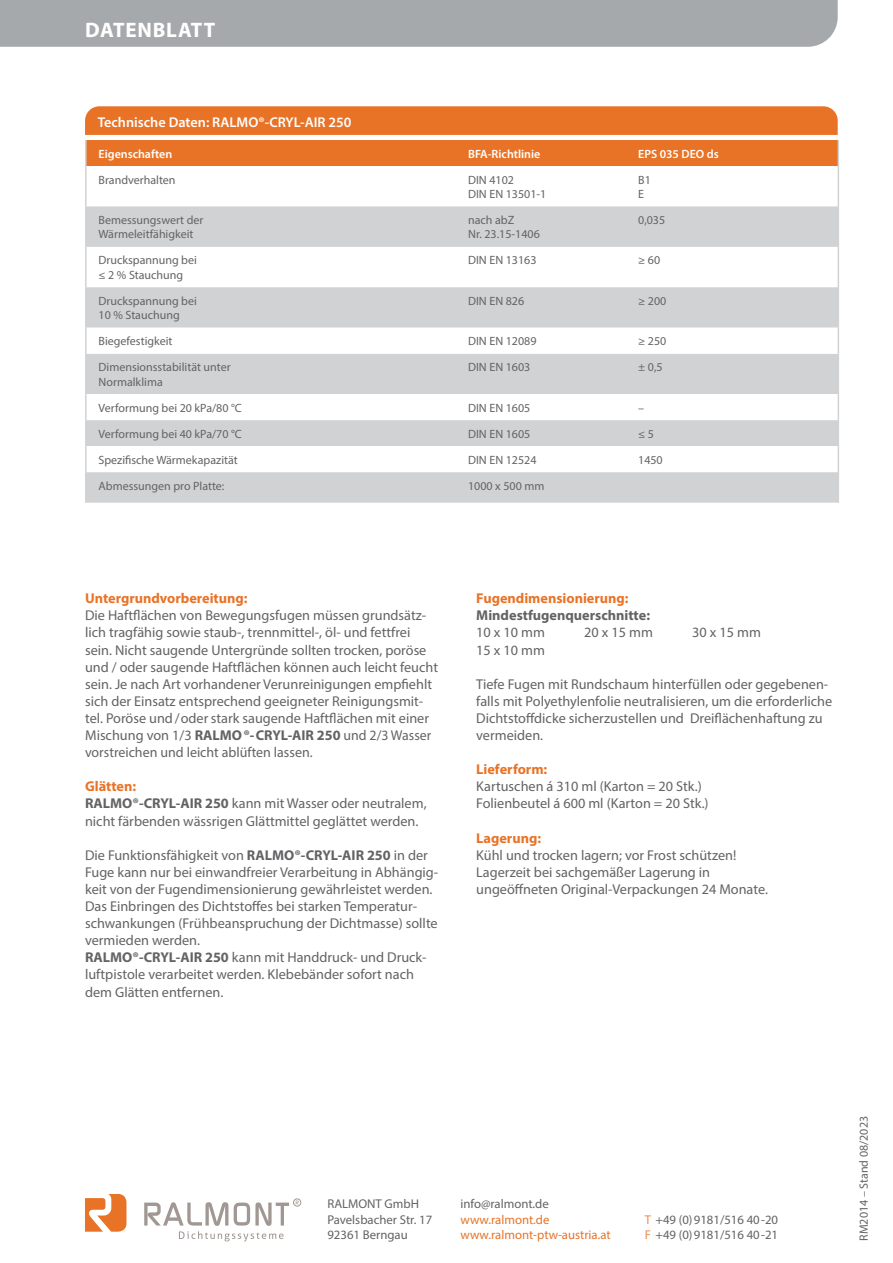
<style>
.page{position:relative;width:893px;height:1263px;background:#fff}
.page>*{position:absolute;margin:0;border:0;box-sizing:border-box;transform-origin:0 0}
.t1{font:700 21px "Myriad Pro";letter-spacing:.04em;color:#fff}
.t2{font:14.25px/17.1px "Myriad Pro";color:#636366}
.t3{font:700 14.25px "Myriad Pro";color:#e87327}
.t4{font:600 14.25px "Myriad Pro";color:#fff}
.t5{font:700 14.25px "Myriad Pro";color:#636366}
.t6{font:12.75px/15.8px "Myriad Pro";color:#636366}
.t7{font:12.75px/15.8px "Myriad Pro";color:#e87327}
.t8{font:12px/14.4px "Myriad Pro";color:#636366}
.t9{font:600 12px "Myriad Pro";color:#fff}
.s1{font-weight:700}
.s2{font-weight:700;color:#e87327}
.s3{color:#ed8c4b}
</style>
<div class="page">
<div style="left:0;top:0;width:838px;height:47px;background:#a6a9ac"></div>
<svg style="left:85px;top:1194px;width:41px;height:38px"></svg>
<div style="left:293px;top:1198px;width:8px;height:8px;border:1px solid #a19894;border-radius:50%"></div>
<svg style="left:144px;top:1202px;width:145px;height:39px"></svg>
<svg style="left:87px;top:206px;width:751px;height:297px;fill:#d1d2d4"></svg>
<svg style="left:87px;top:354px;width:751px;height:118px;fill:#d1d2d4"></svg>
<hr style="left:85px;top:166px;width:2px;height:40px;background:#d1d2d4">
<hr style="left:838px;top:166px;width:1px;height:40px;background:#d1d2d4">
<hr style="left:85px;top:206px;width:2px;height:41px;background:#d1d2d4">
<hr style="left:838px;top:206px;width:1px;height:41px;background:#d1d2d4">
<hr style="left:85px;top:247px;width:2px;height:40px;background:#d1d2d4">
<hr style="left:838px;top:247px;width:1px;height:40px;background:#d1d2d4">
<hr style="left:85px;top:287px;width:2px;height:41px;background:#d1d2d4">
<hr style="left:85px;top:328px;width:2px;height:26px;background:#d1d2d4">
<svg style="left:86px;top:287px;width:753px;height:67px"></svg>
<hr style="left:85px;top:354px;width:2px;height:40px;background:#d1d2d4">
<hr style="left:838px;top:354px;width:1px;height:40px;background:#d1d2d4">
<hr style="left:85px;top:394px;width:2px;height:26px;background:#d1d2d4">
<hr style="left:85px;top:420px;width:2px;height:26px;background:#d1d2d4">
<hr style="left:85px;top:446px;width:2px;height:26px;background:#d1d2d4">
<svg style="left:838px;top:394px;width:1px;height:78px"></svg>
<hr style="left:85px;top:472px;width:2px;height:31px;background:#d1d2d4">
<hr style="left:838px;top:472px;width:1px;height:31px;background:#d1d2d4">
<svg style="left:85px;top:106px;width:754px;height:60px;background:#ea803b"></svg>
<h1 class="t1" style="left:85px;top:16px;width:132px">DATENBLATT</h1>
<p class="t4" style="left:98px;top:113px;width:255px">Technische Daten: RALMO®-CRYL-AIR 250</p>
<p class="t9" style="left:99px;top:146px;width:75px">Eigenschaften</p>
<p class="t9" style="left:468px;top:146px;width:74px">BFA-Richtlinie</p>
<p class="t9" style="left:638px;top:146px;width:82px">EPS 035 DEO ds</p>
<p class="t8" style="left:99px;top:172px;width:79px">Brandverhalten</p>
<p class="t8" style="left:468px;top:172px;width:80px">DIN 4102<br>DIN EN 13501-1</p>
<p class="t8" style="left:638px;top:172px;width:14px">B1<br>E</p>
<p class="t8" style="left:99px;top:213px;width:106px">Bemessungswert der<br>Wärmeleitfähigkeit</p>
<p class="t8" style="left:468px;top:213px;width:73px">nach abZ<br>Nr. 23.15-1406</p>
<p class="t8" style="left:638px;top:213px;width:29px">0,035</p>
<p class="t8" style="left:99px;top:253px;width:100px">Druckspannung bei ≤ 2 % Stauchung</p>
<p class="t8" style="left:468px;top:253px;width:70px">DIN EN 13163</p>
<p class="t8" style="left:638px;top:253px;width:24px">≥ 60</p>
<p class="t8" style="left:99px;top:293px;width:100px">Druckspannung bei<br>10 % Stauchung</p>
<p class="t8" style="left:468px;top:293px;width:58px">DIN EN 826</p>
<p class="t8" style="left:638px;top:293px;width:30px">≥ 200</p>
<p class="t8" style="left:99px;top:334px;width:76px">Biegefestigkeit</p>
<p class="t8" style="left:468px;top:334px;width:70px">DIN EN 12089</p>
<p class="t8" style="left:638px;top:334px;width:30px">≥ 250</p>
<p class="t8" style="left:99px;top:360px;width:134px">Dimensionsstabilität unter<br>Normalklima</p>
<p class="t8" style="left:468px;top:360px;width:64px">DIN EN 1603</p>
<p class="t8" style="left:638px;top:360px;width:26px">± 0,5</p>
<p class="t8" style="left:99px;top:400px;width:145px">Verformung bei 20 kPa/80 °C</p>
<p class="t8" style="left:468px;top:400px;width:64px">DIN EN 1605</p>
<p class="t8" style="left:638px;top:400px;width:7px">–</p>
<p class="t8" style="left:99px;top:426px;width:145px">Verformung bei 40 kPa/70 °C</p>
<p class="t8" style="left:468px;top:426px;width:64px">DIN EN 1605</p>
<p class="t8" style="left:638px;top:426px;width:17px">≤ 5</p>
<p class="t8" style="left:99px;top:452px;width:141px">Spezifische Wärmekapazität</p>
<p class="t8" style="left:468px;top:452px;width:70px">DIN EN 12524</p>
<p class="t8" style="left:638px;top:452px;width:26px">1450</p>
<p class="t8" style="left:99px;top:478px;width:127px">Abmessungen pro Platte:</p>
<p class="t8" style="left:468px;top:478px;width:78px">1000 x 500 mm</p>
<p class="t3" style="left:85px;top:589px;width:164px">Untergrundvorbereitung:</p>
<p class="t2" style="left:85px;top:607px;width:355px">Die Haftflächen von Bewegungsfugen müssen grundsätz&shy;lich tragfähig sowie staub-, trennmittel-, öl- und fettfrei sein. Nicht saugende Untergründe sollten trocken, poröse und / oder saugende Haftflächen können auch leicht feucht sein. Je nach Art vorhandener Verunreinigungen empfiehlt sich der Einsatz entsprechend geeigneter Reinigungsmit&shy;tel. Poröse und /oder stark saugende Haftflächen mit einer Mischung von 1/3 <span class="s1">RALMO ®- CRYL-AIR 250</span> und 2/3 Wasser vorstreichen und leicht ablüften lassen.</p>
<p class="t2" style="left:85px;top:778px;width:343px"><span class="s2">Glätten:<br></span><span class="s1">RALMO®-CRYL-AIR 250</span> kann mit Wasser oder neutralem, nicht färbenden wässrigen Glättmittel geglättet werden.</p>
<p class="t2" style="left:85px;top:846px;width:355px">Die Funktionsfähigkeit von <span class="s1">RALMO®-CRYL-AIR 250</span> in der Fuge kann nur bei einwandfreier Verarbeitung in Abhängig&shy;keit von der Fugendimensionierung gewährleistet werden.<br>Das Einbringen des Dichtstoffes bei starken Temperatur&shy;schwankungen (Frühbeanspruchung der Dichtmasse) sollte vermieden werden.<br><span class="s1">RALMO®-CRYL-AIR 250</span> kann mit Handdruck- und Druck&shy;luftpistole verarbeitet werden. Klebebänder sofort nach dem Glätten entfernen.</p>
<p class="t3" style="left:476px;top:589px;width:154px">Fugendimensionierung:</p>
<p class="t5" style="left:476px;top:606px;width:175px">Mindestfugenquerschnitte:</p>
<p class="t2" style="left:476px;top:624px;width:70px">10 x 10 mm</p>
<p class="t2" style="left:584px;top:624px;width:70px">20 x 15 mm</p>
<p class="t2" style="left:692px;top:624px;width:70px">30 x 15 mm</p>
<p class="t2" style="left:476px;top:641px;width:70px">15 x 10 mm</p>
<p class="t2" style="left:476px;top:675px;width:357px">Tiefe Fugen mit Rundschaum hinterfüllen oder gegebenen&shy;falls mit Polyethylenfolie neutralisieren, um die erforderliche Dichtstoffdicke sicherzustellen und Dreiflächenhaftung zu vermeiden.</p>
<p class="t3" style="left:476px;top:760px;width:73px">Lieferform:</p>
<p class="t2" style="left:476px;top:778px;width:234px">Kartuschen á 310 ml (Karton = 20 Stk.)<br>Folienbeutel á 600 ml (Karton = 20 Stk.)</p>
<p class="t3" style="left:476px;top:828px;width:66px">Lagerung:</p>
<p class="t2" style="left:476px;top:846px;width:293px">Kühl und trocken lagern; vor Frost schützen!<br>Lagerzeit bei sachgemäßer Lagerung in ungeöffneten Original-Verpackungen 24 Monate.</p>
<p class="t6" style="left:327px;top:1195px;width:106px">RALMONT GmbH<br>Pavelsbacher Str. 17<br>92361 Berngau</p>
<p class="t6" style="left:460px;top:1195px;width:90px">info@ralmont.de</p>
<p class="t7" style="left:460px;top:1211px;width:152px">www.ralmont.de www.ralmont-ptw-austria.at</p>
<p class="t6" style="left:645px;top:1211px;width:135px"><span class="s3">T</span> +49 (0)9181/516 40-20<br><span class="s3">F</span> +49 (0)9181/516 40-21</p>
<p class="t8" style="left:856px;top:1240px;width:126px;rotate:-90deg">RM2014 – Stand 08/2023</p>
</div>
